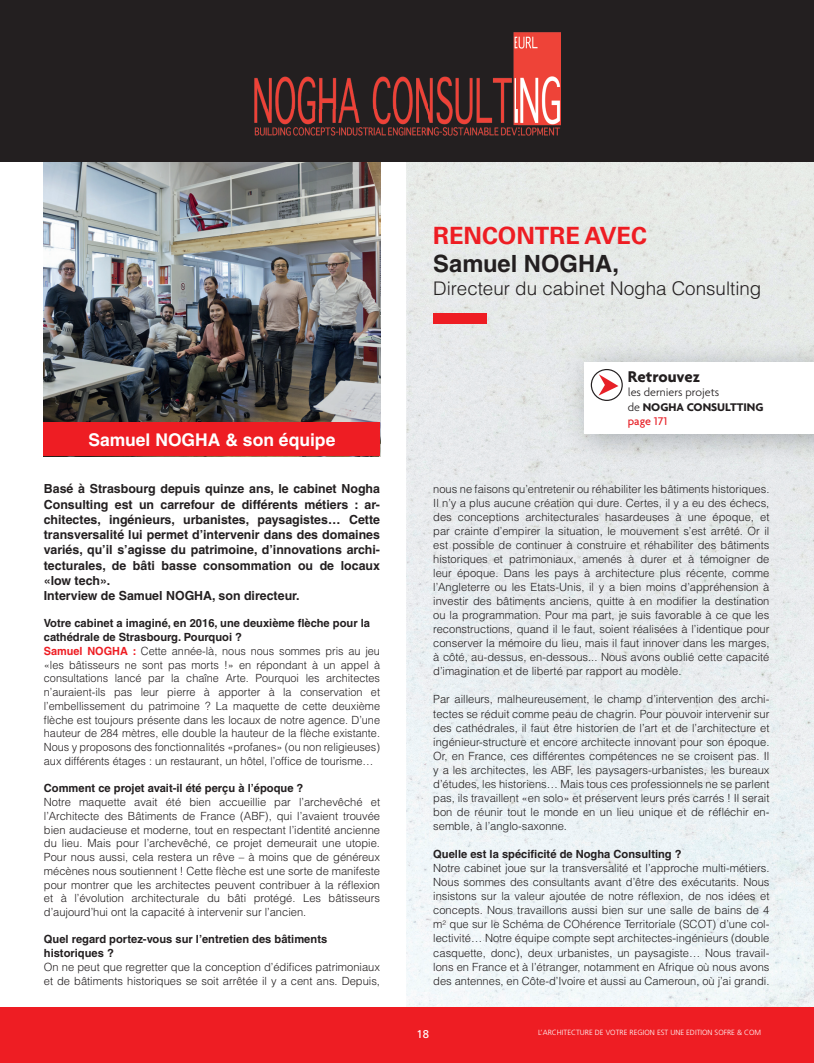
<style>
.page{position:relative;width:814px;height:1063px;background:#fff}
.page>*{position:absolute;margin:0;border:0;box-sizing:border-box;transform-origin:0 0}
.t1{font:700 23.75px "Univers";color:#ee1d23}
.t2{font:700 23.75px "Helvetica";color:#231f20}
.t3{font:300 18.75px "Helvetica";color:#231f20}
.t4{font:700 17.5px "Helvetica";color:#fff}
.t5{font:700 16.75px "Agenda";color:#231f20}
.t6{font:700 12.5px/15.2px "Helvetica";color:#231f20}
.t7{font:300 12px/14.4px "Agenda";color:#231f20}
.t8{font:300 11.25px/14px "Helvetica";color:#231f20;text-align:justify}
.t9{font:700 11.25px/13.8px "Helvetica";color:#231f20}
.t10{font:11.25px "Frutiger";color:#fff}
.t11{font:300 7.5px "Frutiger";color:#fff}
.s1{font-weight:700}
.s2{font-weight:700;color:#ee1d23}
.s3{font-weight:500;color:#e72027}
</style>
<div class="page">
<img style="left:406px;top:162px;width:407px;height:845px">
<img style="left:562px;top:340px;width:251px;height:125px">
<div style="left:584px;top:362px;width:229px;height:71px;background:#fff"></div>
<div style="left:590px;top:369px;width:32px;height:32px;border:1px solid #231f20;border-radius:50%"></div>
<svg style="left:599px;top:374px;width:19px;height:21px"></svg>
<img style="left:44px;top:162px;width:336px;height:260px">
<div style="left:0;top:0;width:813px;height:162px;background:#231f20"></div>
<div style="left:0;top:1007px;width:813px;height:55px;background:#ee1d23"></div>
<div style="left:433px;top:313px;width:54px;height:10px;background:#ee1d23"></div>
<div style="left:44px;top:422px;width:336px;height:34px;background:#ee1d23"></div>
<img style="left:254px;top:32px;width:306px;height:104px">
<h3 class="t4" style="left:88px;top:429px;width:248px">Samuel NOGHA &amp; son équipe</h3>
<p class="t6" style="left:44px;top:481px;width:337px">Basé à Strasbourg depuis quinze ans, le cabinet Nogha Consulting est un carrefour de différents métiers : ar&shy;chitectes, ingénieurs, urbanistes, paysagistes… Cette transversalité lui permet d’intervenir dans des domaines variés, qu’il s’agisse du patrimoine, d’innovations archi&shy;tecturales, de bâti basse consommation ou de locaux «low tech».<br>Interview de Samuel NOGHA, son directeur.</p>
<p class="t8" style="left:44px;top:616px;width:337px;text-align:left"><span class="s1">Votre cabinet a imaginé, en 2016, une deuxième flèche pour la cathédrale de Strasbourg. Pourquoi ?<br></span><span class="s2">Samuel NOGHA :</span> Cette année-là, nous nous sommes pris au jeu «les bâtisseurs ne sont pas morts !» en répondant à un appel à consultations lancé par la chaîne Arte. Pourquoi les architectes n’auraient-ils pas leur pierre à apporter à la conservation et l’embellissement du patrimoine ? La maquette de cette deuxième flèche est toujours présente dans les locaux de notre agence. D’une hauteur de 284 mètres, elle double la hauteur de la flèche existante.<br>Nous y proposons des fonctionnalités «profanes» (ou non religieuses) aux différents étages : un restaurant, un hôtel, l’office de tourisme…</p>
<p class="t9" style="left:44px;top:781px;width:261px">Comment ce projet avait-il été perçu à l’époque ?</p>
<p class="t8" style="left:44px;top:794px;width:337px">Notre maquette avait été bien accueillie par l’archevêché et l’Architecte des Bâtiments de France (ABF), qui l’avaient trouvée bien audacieuse et moderne, tout en respectant l’identité ancienne du lieu. Mais pour l’archevêché, ce projet demeurait une utopie.<br>Pour nous aussi, cela restera un rêve – à moins que de généreux mécènes nous soutiennent ! Cette flèche est une sorte de manifeste pour montrer que les architectes peuvent contribuer à la réflexion et à l’évolution architecturale du bâti protégé. Les bâtisseurs d’aujourd’hui ont la capacité à intervenir sur l’ancien.</p>
<p class="t9" style="left:44px;top:932px;width:285px">Quel regard portez-vous sur l’entretien des bâtiments historiques ?</p>
<p class="t8" style="left:44px;top:959px;width:337px">On ne peut que regretter que la conception d’édifices patrimoniaux et de bâtiments historiques se soit arrêtée il y a cent ans. Depuis,</p>
<h1 class="t1" style="left:433px;top:221px;width:215px">RENCONTRE AVEC</h1>
<h1 class="t2" style="left:433px;top:249px;width:187px">Samuel NOGHA,</h1>
<h2 class="t3" style="left:433px;top:276px;width:329px">Directeur du cabinet Nogha Consulting</h2>
<h3 class="t5" style="left:627px;top:366px;width:74px">Retrouvez</h3>
<p class="t7" style="left:627px;top:385px;width:137px">les derniers projets<br>de <span class="s1">NOGHA CONSULTTING </span><span class="s3">page 171</span></p>
<p class="t8" style="left:433px;top:481px;width:337px">nous ne faisons qu’entretenir ou réhabiliter les bâtiments historiques.<br>Il n’y a plus aucune création qui dure. Certes, il y a eu des échecs, des conceptions architecturales hasardeuses à une époque, et par crainte d’empirer la situation, le mouvement s’est arrêté. Or il est possible de continuer à construire et réhabiliter des bâtiments historiques et patrimoniaux, amenés à durer et à témoigner de leur époque. Dans les pays à architecture plus récente, comme l’Angleterre ou les Etats-Unis, il y a bien moins d’appréhension à investir des bâtiments anciens, quitte à en modifier la destination ou la programmation. Pour ma part, je suis favorable à ce que les reconstructions, quand il le faut, soient réalisées à l’identique pour conserver la mémoire du lieu, mais il faut innover dans les marges, à côté, au-dessus, en-dessous... Nous avons oublié cette capacité d’imagination et de liberté par rapport au modèle.</p>
<p class="t8" style="left:433px;top:692px;width:337px">Par ailleurs, malheureusement, le champ d’intervention des archi&shy;tectes se réduit comme peau de chagrin. Pour pouvoir intervenir sur des cathédrales, il faut être historien de l’art et de l’architecture et ingénieur-structure et encore architecte innovant pour son époque.<br>Or, en France, ces différentes compétences ne se croisent pas. Il y a les architectes, les ABF, les paysagers-urbanistes, les bureaux d’études, les historiens… Mais tous ces professionnels ne se parlent pas, ils travaillent «en solo» et préservent leurs prés carrés ! Il serait bon de réunir tout le monde en un lieu unique et de réfléchir en&shy;semble, à l’anglo-saxonne.</p>
<p class="t9" style="left:433px;top:846px;width:250px">Quelle est la spécificité de Nogha Consulting ?</p>
<p class="t8" style="left:433px;top:860px;width:337px">Notre cabinet joue sur la transversalité et l’approche multi-métiers.<br>Nous sommes des consultants avant d’être des exécutants. Nous insistons sur la valeur ajoutée de notre réflexion, de nos idées et concepts. Nous travaillons aussi bien sur une salle de bains de 4 m<sup>2</sup> que sur le Schéma de COhérence Territoriale (SCOT) d’une col&shy;lectivité… Notre équipe compte sept architectes-ingénieurs (double casquette, donc), deux urbanistes, un paysagiste… Nous travail&shy;lons en France et à l’étranger, notamment en Afrique où nous avons des antennes, en Côte-d’Ivoire et aussi au Cameroun, où j’ai grandi.</p>
<p class="t10" style="left:416px;top:1026px;width:14px">18</p>
<p class="t11" style="left:538px;top:1027px;width:225px">L’ARCHITECTURE DE VOTRE REGION EST UNE EDITION SOFRE &amp; COM</p>
</div>
